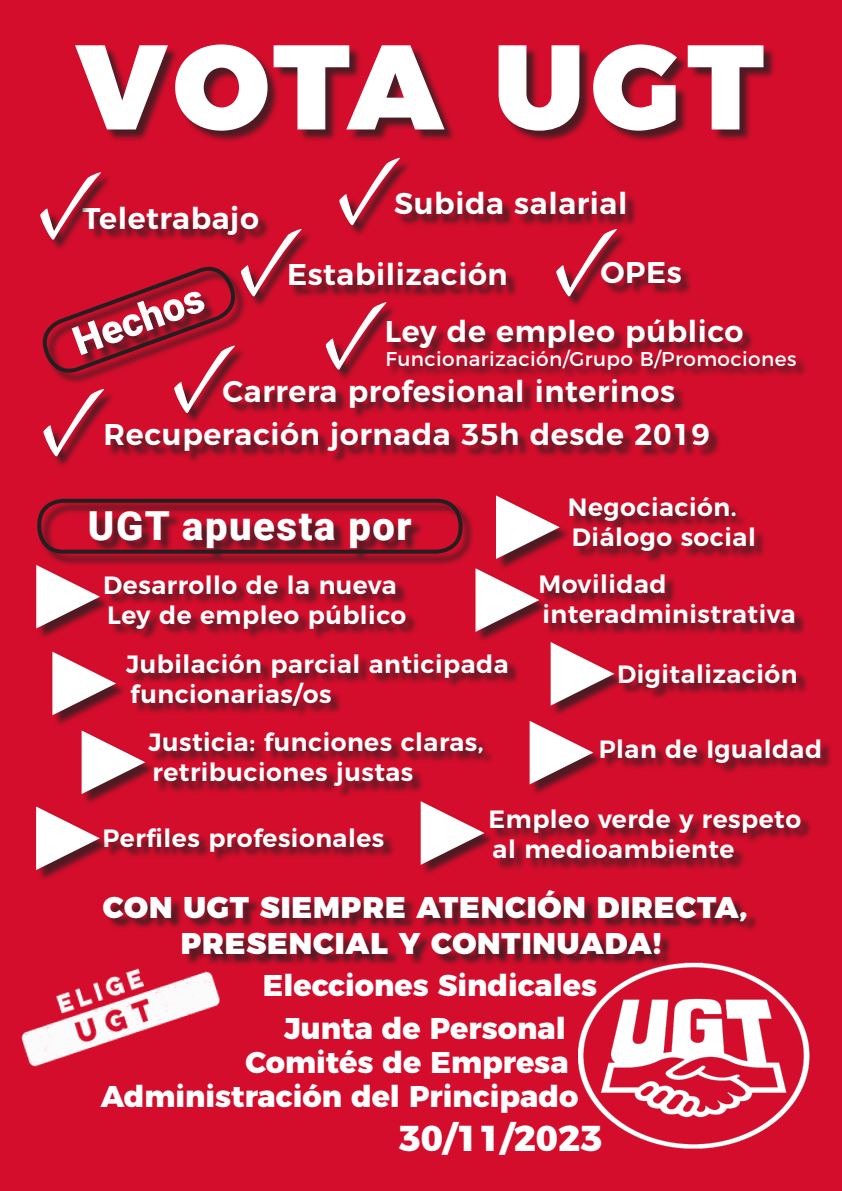
<style>
.page{position:relative;width:842px;height:1191px;background:#d30d2b}
.page>*{position:absolute;margin:0;border:0;box-sizing:border-box;transform-origin:0 0}
.t1{font:900 120px "Montserrat";letter-spacing:.05em;color:#fff}
.t2{font:italic 700 100px "Minion Pro";color:#fff}
.t3{font:90px "Arial";color:#fff}
.t4{font:900 40px "Roboto";letter-spacing:.04em;color:#fff}
.t5{font:800 36px "Montserrat";color:#fff}
.t6{font:600 30px "Montserrat";letter-spacing:.02em;color:#fff}
.t7{font:800 30px "Montserrat";color:#fff}
.t8{font:900 30px "Montserrat";letter-spacing:.03em;color:#fff}
.t9{font:600 25px "Montserrat";letter-spacing:.02em;color:#fff}
.t10{font:20px "Montserrat";letter-spacing:.02em;color:#fff}
</style>
<div class="page">
<div style="left:571px;top:499px;width:195px;height:64px;background:#231f20;opacity:.75"></div>
<div style="left:107px;top:576px;width:311px;height:65px;background:#231f20;opacity:.75"></div>
<div style="left:151px;top:734px;width:344px;height:64px;background:#231f20;opacity:.75"></div>
<div style="left:492px;top:811px;width:321px;height:60px;background:#231f20;opacity:.75"></div>
<div style="left:542px;top:576px;width:264px;height:60px;background:#231f20;opacity:.75"></div>
<div style="left:45px;top:268px;width:202px;height:117px;background:#231f20;opacity:.75"></div>
<svg style="left:42px;top:266px;width:197px;height:111px"></svg>
<div style="left:39px;top:500px;width:436px;height:66px;background:#231f20;opacity:.75"></div>
<div style="left:37px;top:499px;width:425px;height:54px;border:4px solid #231f20;border-radius:24px"></div>
<div style="left:128px;top:655px;width:392px;height:62px;background:#231f20;opacity:.75"></div>
<div style="left:105px;top:891px;width:654px;height:75px;background:#231f20;opacity:.75"></div>
<div style="left:621px;top:666px;width:188px;height:34px;background:#231f20;opacity:.75"></div>
<div style="left:106px;top:829px;width:289px;height:34px;background:#231f20;opacity:.75"></div>
<div style="left:85px;top:207px;width:185px;height:40px;background:#231f20;opacity:.75"></div>
<div style="left:42px;top:174px;width:71px;height:77px;background:#231f20;opacity:.75"></div>
<div style="left:291px;top:264px;width:227px;height:34px;background:#231f20;opacity:.75"></div>
<div style="left:243px;top:231px;width:70px;height:77px;background:#231f20;opacity:.75"></div>
<div style="left:388px;top:321px;width:420px;height:61px;background:#231f20;opacity:.75"></div>
<div style="left:328px;top:304px;width:70px;height:77px;background:#231f20;opacity:.75"></div>
<div style="left:397px;top:193px;width:240px;height:34px;background:#231f20;opacity:.75"></div>
<div style="left:341px;top:160px;width:71px;height:77px;background:#231f20;opacity:.75"></div>
<div style="left:603px;top:264px;width:90px;height:32px;background:#231f20;opacity:.75"></div>
<div style="left:558px;top:231px;width:71px;height:77px;background:#231f20;opacity:.75"></div>
<div style="left:225px;top:381px;width:462px;height:39px;background:#231f20;opacity:.75"></div>
<div style="left:176px;top:347px;width:71px;height:78px;background:#231f20;opacity:.75"></div>
<div style="left:108px;top:424px;width:613px;height:40px;background:#231f20;opacity:.75"></div>
<div style="left:45px;top:391px;width:71px;height:77px;background:#231f20;opacity:.75"></div>
<div style="left:602px;top:740px;width:230px;height:35px;background:#231f20;opacity:.75"></div>
<div style="left:77px;top:46px;width:699px;height:97px;background:#231f20;opacity:.75"></div>
<img style="left:564px;top:952px;width:246px;height:197px">
<div style="left:38px;top:567px;width:73px;height:73px;background:#231f20;opacity:.75"></div>
<div style="left:37px;top:808px;width:74px;height:73px;background:#231f20;opacity:.75"></div>
<div style="left:54px;top:654px;width:74px;height:73px;background:#231f20;opacity:.75"></div>
<div style="left:477px;top:570px;width:74px;height:73px;background:#231f20;opacity:.75"></div>
<div style="left:497px;top:498px;width:74px;height:73px;background:#231f20;opacity:.75"></div>
<div style="left:552px;top:644px;width:74px;height:73px;background:#231f20;opacity:.75"></div>
<div style="left:531px;top:723px;width:74px;height:73px;background:#231f20;opacity:.75"></div>
<div style="left:83px;top:732px;width:74px;height:73px;background:#231f20;opacity:.75"></div>
<div style="left:422px;top:803px;width:74px;height:73px;background:#231f20;opacity:.75"></div>
<img style="left:21px;top:936px;width:216px;height:131px">
<p class="t1" style="left:76px;top:-14px;width:690px">VOTA UGT</p>
<p class="t2" style="left:336px;top:116px;width:70px">✓</p>
<p class="t2" style="left:37px;top:131px;width:70px">✓</p>
<p class="t6" style="left:394px;top:179px;width:235px">Subida salarial</p>
<p class="t2" style="left:552px;top:187px;width:70px">✓</p>
<p class="t6" style="left:83px;top:194px;width:178px">Teletrabajo</p>
<p class="t2" style="left:237px;top:187px;width:70px">✓</p>
<p class="t6" style="left:600px;top:248px;width:83px">OPEs</p>
<p class="t6" style="left:287px;top:250px;width:222px">Estabilización</p>
<p class="t6" style="left:385px;top:307px;width:360px">Ley de empleo público</p>
<p class="t4" style="left:65px;top:316px;width:138px;rotate:-20deg">Hechos</p>
<p class="t2" style="left:322px;top:261px;width:70px">✓</p>
<p class="t2" style="left:170px;top:304px;width:70px">✓</p>
<p class="t10" style="left:385px;top:343px;width:412px">Funcionarización/Grupo B/Promociones</p>
<p class="t6" style="left:223px;top:367px;width:454px">Carrera profesional interinos</p>
<p class="t2" style="left:40px;top:347px;width:70px">✓</p>
<p class="t6" style="left:104px;top:410px;width:608px">Recuperación jornada 35h desde 2019</p>
<p class="t4" style="left:88px;top:497px;width:325px">UGT apuesta por</p>
<p class="t3" style="left:24px;top:533px;width:91px">►</p>
<p class="t9" style="left:103px;top:564px;width:295px">Desarrollo de la nueva</p>
<p class="t9" style="left:107px;top:594px;width:301px">Ley de empleo público</p>
<p class="t3" style="left:483px;top:464px;width:91px">►</p>
<p class="t9" style="left:568px;top:487px;width:170px">Negociación.</p>
<p class="t9" style="left:572px;top:517px;width:185px">Diálogo social</p>
<p class="t3" style="left:463px;top:537px;width:91px">►</p>
<p class="t9" style="left:538px;top:564px;width:130px">Movilidad</p>
<p class="t9" style="left:542px;top:594px;width:255px">interadministrativa</p>
<p class="t3" style="left:40px;top:620px;width:91px">►</p>
<p class="t9" style="left:126px;top:643px;width:384px">Jubilación parcial anticipada</p>
<p class="t9" style="left:130px;top:673px;width:203px">funcionarias/os</p>
<p class="t3" style="left:538px;top:610px;width:91px">►</p>
<p class="t9" style="left:617px;top:654px;width:182px">Digitalización</p>
<p class="t3" style="left:69px;top:699px;width:91px">►</p>
<p class="t3" style="left:517px;top:689px;width:91px">►</p>
<p class="t3" style="left:408px;top:770px;width:91px">►</p>
<p class="t9" style="left:149px;top:722px;width:337px">Justicia: funciones claras,</p>
<p class="t9" style="left:153px;top:752px;width:262px">retribuciones justas</p>
<p class="t9" style="left:599px;top:729px;width:225px">Plan de Igualdad</p>
<p class="t3" style="left:23px;top:775px;width:91px">►</p>
<p class="t9" style="left:489px;top:799px;width:314px">Empleo verde y respeto</p>
<p class="t9" style="left:493px;top:829px;width:243px">al medioambiente</p>
<p class="t9" style="left:103px;top:817px;width:283px">Perfiles profesionales</p>
<p class="t8" style="left:103px;top:882px;width:646px">CON UGT SIEMPRE ATENCIÓN DIRECTA,</p>
<p class="t8" style="left:181px;top:918px;width:482px">PRESENCIAL Y CONTINUADA!</p>
<p class="t7" style="left:263px;top:961px;width:336px">Elecciones Sindicales</p>
<p class="t7" style="left:284px;top:1004px;width:283px">Junta de Personal</p>
<p class="t7" style="left:245px;top:1038px;width:325px">Comités de Empresa</p>
<p class="t7" style="left:101px;top:1072px;width:479px">Administración del Principado</p>
<p class="t5" style="left:399px;top:1108px;width:205px">30/11/2023</p>
</div>
